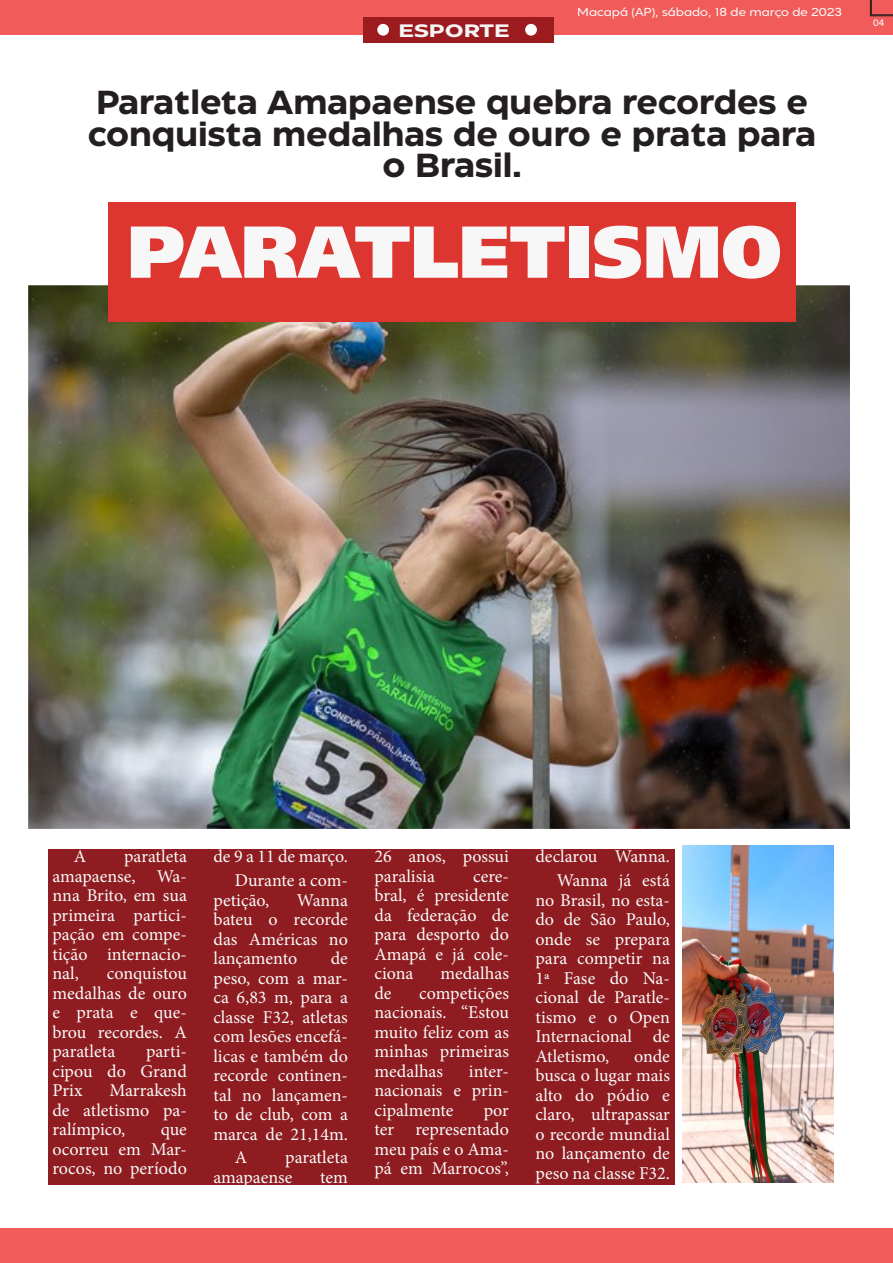
<style>
.page{position:relative;width:893px;height:1263px;background:#fff}
.page>*{position:absolute;margin:0;border:0;box-sizing:border-box;transform-origin:0 0}
.t1{font:900 73.35px "Frutiger 95";color:#f7f7f8}
.t2{font:700 33.3px/31.3px "Eastman Roman Trial";color:#231f20;text-align:center}
.Estilo_de_parágrafo{font:18px/19.5px "Minion Pro";color:#fafafa;text-align:justify}
.t3{font:700 18px "Eastman Roman Trial";color:#f5f5f6;scale:1.24 1}
.t4{font:500 11.1px "Kentledge";color:#f8f6f7;scale:1.16 1}
.t5{font:500 9px "Kentledge";color:#fcfcfc}
</style>
<div class="page">
<div style="left:0;top:0;width:893px;height:34px;background:#f15c5a"></div>
<img style="left:29px;top:287px;width:820px;height:541px">
<div style="left:21px;top:279px;width:836px;height:557px;border:7px solid #fff"></div>
<img style="left:682px;top:845px;width:151px;height:337px">
<div style="left:48px;top:849px;width:626px;height:335px;background:#8e1c20"></div>
<div style="left:109px;top:202px;width:686px;height:119px;background:#dd3631"></div>
<div style="left:0;top:1229px;width:893px;height:34px;background:#f15c5a"></div>
<div style="left:363px;top:17px;width:190px;height:25px;background:#9c1b1f"></div>
<div style="left:525px;top:24px;width:12px;height:12px;background:#fff;border-radius:50%"></div>
<div style="left:377px;top:24px;width:12px;height:12px;background:#fff;border-radius:50%"></div>
<svg style="left:870px;top:0;width:23px;height:17px"></svg>
<p class="t3" style="left:398px;top:16px;width:91px">ESPORTE</p>
<p class="t4" style="left:577px;top:5px;width:230px">Macapá (AP), sábado, 18 de março de 2023</p>
<p class="t2" style="left:88px;top:84px;width:730px">Paratleta Amapaense quebra recordes e conquista medalhas de ouro e prata para o Brasil.</p>
<p class="t1" style="left:127px;top:207px;width:656px">PARATLETISMO</p>
<p class="t5" style="left:873px;top:17px;width:13px">04</p>
<p class="Estilo_de_parágrafo" style="left:52px;top:847px;width:136px;text-indent:72px">paratleta amapaense, Wa&shy;nna Brito, em sua primeira partici&shy;pação em compe&shy;tição internacio&shy;nal,</p>
<p class="Estilo_de_parágrafo" style="left:74px;top:847px;width:14px">A</p>
<p class="Estilo_de_parágrafo" style="left:52px;top:964px;width:136px;text-indent:54px">conquistou medalhas de ouro e prata e que&shy;brou recordes. A paratleta</p>
<p class="Estilo_de_parágrafo" style="left:52px;top:1042px;width:136px;text-indent:94px">parti&shy;cipou do Grand Prix</p>
<p class="Estilo_de_parágrafo" style="left:52px;top:1081px;width:136px;text-indent:57px">Marrakesh de atletismo pa&shy;ralímpico,</p>
<p class="Estilo_de_parágrafo" style="left:52px;top:1120px;width:136px;text-indent:108px">que ocorreu em Mar&shy;rocos, no período</p>
<p class="Estilo_de_parágrafo" style="left:213px;top:847px;width:136px">de 9 a 11 de março.</p>
<p class="Estilo_de_parágrafo" style="left:213px;top:871px;width:136px;text-indent:21px">Durante a com&shy;petição,</p>
<p class="Estilo_de_parágrafo" style="left:213px;top:890px;width:136px;text-indent:84px">Wanna bateu o recorde das Américas no lançamento</p>
<p class="Estilo_de_parágrafo" style="left:213px;top:949px;width:136px;text-indent:117px">de peso, com a mar&shy;ca 6,83 m, para a classe F32, atletas com lesões encefá&shy;licas e também do recorde continen&shy;tal no lançamen&shy;to de club, com a marca de 21,14m.</p>
<p class="Estilo_de_parágrafo" style="left:235px;top:1148px;width:14px">A</p>
<p class="Estilo_de_parágrafo" style="left:213px;top:1148px;width:136px;text-indent:72px">paratleta amapaense</p>
<p class="Estilo_de_parágrafo" style="left:320px;top:1167px;width:29px">tem</p>
<p class="Estilo_de_parágrafo" style="left:374px;top:847px;width:136px">26 anos, possui paralisia</p>
<p class="Estilo_de_parágrafo" style="left:374px;top:866px;width:136px;text-indent:99px">cere&shy;bral, é presidente da federação de para desporto do Amapá e já cole&shy;ciona</p>
<p class="Estilo_de_parágrafo" style="left:440px;top:964px;width:70px">medalhas</p>
<p class="Estilo_de_parágrafo" style="left:374px;top:983px;width:19px">de</p>
<p class="Estilo_de_parágrafo" style="left:374px;top:983px;width:136px;text-indent:45px">competições nacionais. “Estou muito feliz com as minhas primeiras medalhas</p>
<p class="Estilo_de_parágrafo" style="left:374px;top:1061px;width:136px;text-indent:94px">inter&shy;nacionais e prin&shy;cipalmente</p>
<p class="Estilo_de_parágrafo" style="left:374px;top:1100px;width:136px;text-indent:109px">por ter representado meu país e o Ama&shy;pá em Marrocos”,</p>
<p class="Estilo_de_parágrafo" style="left:535px;top:847px;width:136px">declarou Wanna.</p>
<p class="Estilo_de_parágrafo" style="left:535px;top:871px;width:136px;text-indent:21px">Wanna já está no Brasil, no esta&shy;do de São Paulo, onde se prepara para competir na 1ª Fase do Na&shy;cional de Paratle&shy;tismo e o Open Internacional de Atletismo,</p>
<p class="Estilo_de_parágrafo" style="left:535px;top:1046px;width:136px;text-indent:99px">onde busca o lugar mais alto do pódio e claro, ultrapassar o recorde mundial no lançamento de peso na classe F32.</p>
</div>
